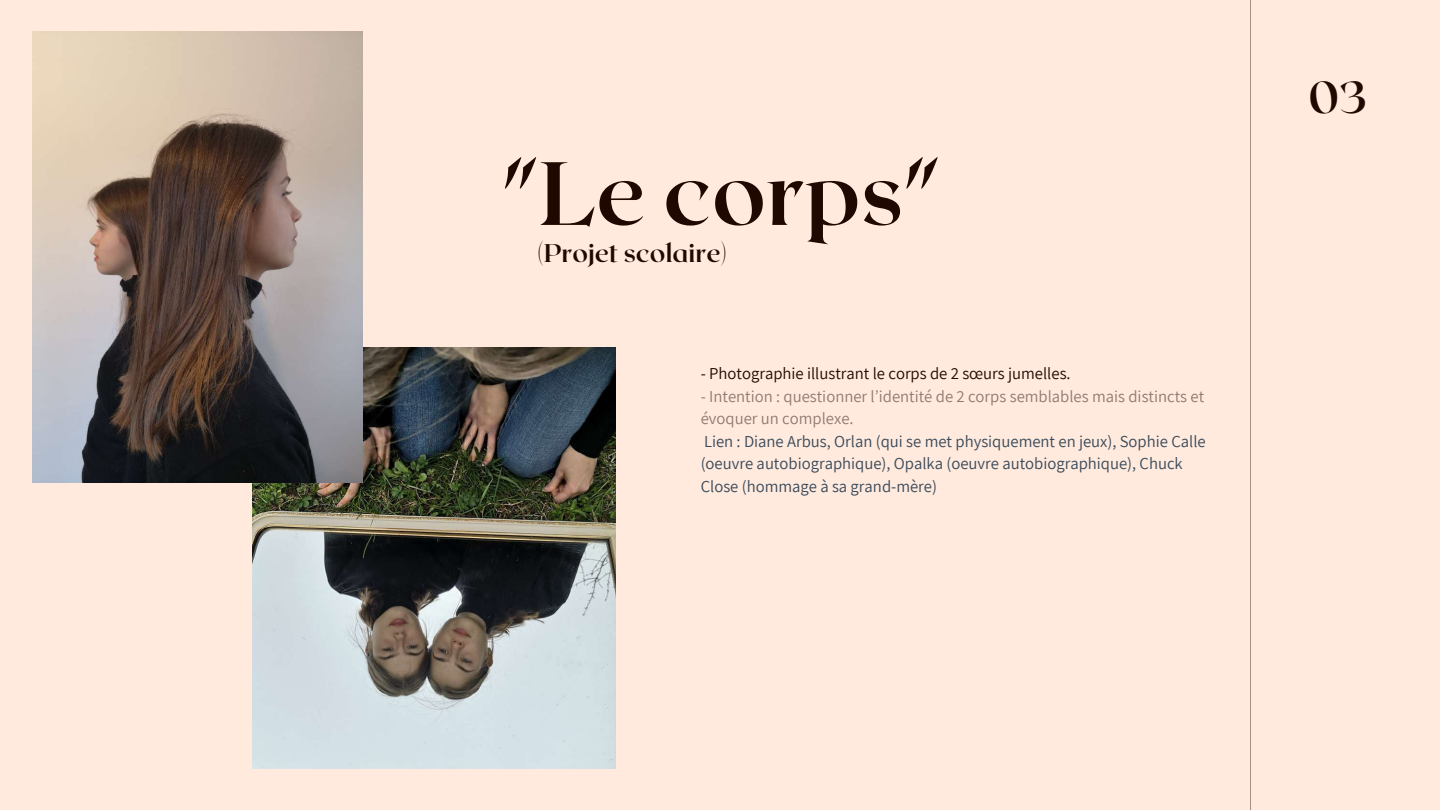
<style>
.page{position:relative;width:1440px;height:810px;background:#ffeadd}
.page>*{position:absolute;margin:0;border:0;box-sizing:border-box;transform-origin:0 0}
.t1{font:700 89.6px "Roxborough CF";color:#1e0800}
.t2{font:700 44.6px "Roxborough CF";color:#1e0800}
.t3{font:700 25.6px "Roxborough CF";color:#1e0800}
.t4{font:16.7px/22.5px "Assistant";color:#374859}
.t5{font:16.7px/22.5px "Assistant";color:#8f7972}
.t6{font:16.7px "Assistant";color:#1e0800}
</style>
<div class="page">
<hr style="left:1250px;top:0;width:1px;height:810px;background:#1e0800">
<img style="left:252px;top:348px;width:364px;height:420px">
<img style="left:32px;top:31px;width:330px;height:451px">
<h1 class="t1" style="left:502px;top:135px;width:441px">"Le corps"</h1>
<h3 class="t3" style="left:538px;top:237px;width:191px">(Projet scolaire)</h3>
<p class="t6" style="left:701px;top:362px;width:371px">- Photographie illustrant le corps de 2 sœurs jumelles.</p>
<p class="t5" style="left:701px;top:384px;width:505px">- Intention : questionner l’identité de 2 corps semblables mais distincts et évoquer un complexe.</p>
<p class="t4" style="left:701px;top:429px;width:507px">Lien : Diane Arbus, Orlan (qui se met physiquement en jeux), Sophie Calle (oeuvre autobiographique), Opalka (oeuvre autobiographique), Chuck<br>Close (hommage à sa grand-mère)</p>
<h2 class="t2" style="left:1309px;top:69px;width:60px">03</h2>
</div>
